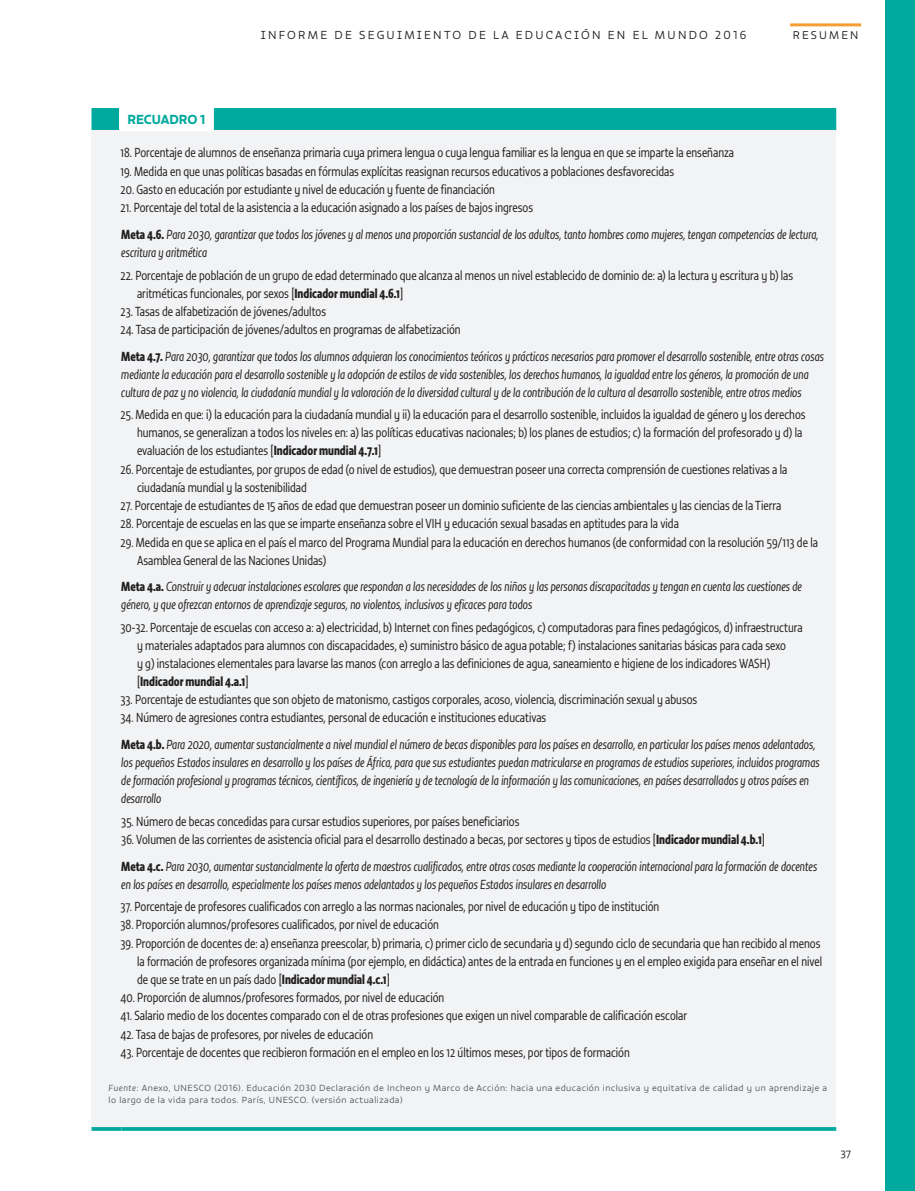
<style>
.page{position:relative;width:915px;height:1191px;background:#fff}
.page>*{position:absolute;margin:0;border:0;box-sizing:border-box;transform-origin:0 0}
.t1{font:300 12.75px/18px "Vita Cond Std";color:#231f20}
.t2{font:italic 300 12.75px/26.8px "Vita Cond Std";color:#231f20}
.t3{font:12.75px "Vita Cond Std Bld";color:#231f20}
.t4{font:12.75px "Vita Std Bld";color:#00a99d}
.t5{font:300 11.25px "Vita Std";letter-spacing:.2em;color:#231f20}
.t6{font:300 10.8px "Vita Std";letter-spacing:.2em;color:#231f20}
.t7{font:300 10.5px "Vita Std";color:#231f20}
.t8{font:300 8.7px/12px "Vita Std";letter-spacing:.06em;color:#57585a}
.s1{font-style:normal}
.s2{font-family:"Vita Cond Std Bld";font-weight:400;font-style:normal}
.s3{font-family:"Vita Cond Std Bld";font-weight:400}
.s4{font-family:"Vita Cond Std";font-weight:300}
.s5{font-style:italic}
</style>
<div class="page">
<div style="left:884px;top:0;width:30px;height:1191px;background:#00a99d"></div>
<hr style="left:789px;top:23px;width:71px;height:3px;background:#f89d33">
<div style="left:91px;top:108px;width:745px;height:22px;background:#00a99d"></div>
<div style="left:91px;top:130px;width:745px;height:999px;background:#f2f3f4"></div>
<hr style="left:91px;top:1127px;width:30px;height:3px;background:#00a99d">
<hr style="left:121px;top:1127px;width:715px;height:3px;background:#00a99d">
<div style="left:119px;top:103px;width:95px;height:28px;background:#fff"></div>
<p class="t5" style="left:261px;top:28px;width:487px">INFORME DE SEGUIMIENTO DE LA EDUCACIÓN EN EL MUNDO 2016</p>
<p class="t6" style="left:792px;top:28px;width:67px">RESUMEN</p>
<p class="t4" style="left:127px;top:111px;width:79px">RECUADRO 1</p>
<p class="t1" style="left:120px;top:144px;width:615px">18. Porcentaje de alumnos de enseñanza primaria cuya primera lengua o cuya lengua familiar es la lengua en que se imparte la enseñanza</p>
<p class="t1" style="left:120px;top:162px;width:555px">19. Medida en que unas políticas basadas en fórmulas explícitas reasignan recursos educativos a poblaciones desfavorecidas</p>
<p class="t1" style="left:120px;top:180px;width:376px">20. Gasto en educación por estudiante y nivel de educación y fuente de financiación</p>
<p class="t2" style="left:120px;top:194px;width:699px"><span class="s1">21. Porcentaje del total de la asistencia a la educación asignado a los países de bajos ingresos<br></span><span class="s2">Meta 4.6.</span> Para 2030, garantizar que todos los jóvenes y al menos una proporción sustancial de los adultos, tanto hombres como mujeres, tengan competencias de lectura,</p>
<p class="t2" style="left:121px;top:239px;width:87px">escritura y aritmética</p>
<p class="t1" style="left:137px;top:266px;width:657px;text-indent:-16px">22. Porcentaje de población de un grupo de edad determinado que alcanza al menos un nivel establecido de dominio de: a) la lectura y escritura y b) las aritméticas funcionales, por sexos [<span class="s3">Indicador mundial 4.6.1</span>]</p>
<p class="t1" style="left:120px;top:302px;width:207px">23. Tasas de alfabetización de jóvenes/adultos</p>
<p class="t2" style="left:120px;top:316px;width:704px"><span class="s1">24. Tasa de participación de jóvenes/adultos en programas de alfabetización<br></span><span class="s2">Meta 4.7.</span> Para 2030, garantizar que todos los alumnos adquieran los conocimientos teóricos y prácticos necesarios para promover el desarrollo sostenible, entre otras cosas</p>
<p class="t2" style="left:121px;top:365px;width:689px;line-height:18px">mediante la educación para el desarrollo sostenible y la adopción de estilos de vida sostenibles, los derechos humanos, la igualdad entre los géneros, la promoción de una cultura de paz y no violencia, la ciudadanía mundial y la valoración de la diversidad cultural y de la contribución de la cultura al desarrollo sostenible, entre otros medios</p>
<p class="t1" style="left:137px;top:406px;width:670px;text-indent:-16px">25. Medida en que: i) la educación para la ciudadanía mundial y ii) la educación para el desarrollo sostenible, incluidos la igualdad de género y los derechos humanos, se generalizan a todos los niveles en: a) las políticas educativas nacionales; b) los planes de estudios; c) la formación del profesorado y d) la evaluación de los estudiantes [<span class="s3">Indicador mundial 4.7.1</span>]</p>
<p class="t1" style="left:137px;top:460px;width:651px;text-indent:-16px">26. Porcentaje de estudiantes, por grupos de edad (o nivel de estudios), que demuestran poseer una correcta comprensión de cuestiones relativas a la ciudadanía mundial y la sostenibilidad</p>
<p class="t1" style="left:120px;top:496px;width:662px">27. Porcentaje de estudiantes de 15 años de edad que demuestran poseer un dominio suficiente de las ciencias ambientales y las ciencias de la Tierra</p>
<p class="t1" style="left:120px;top:515px;width:559px">28. Porcentaje de escuelas en las que se imparte enseñanza sobre el VIH y educación sexual basadas en aptitudes para la vida</p>
<p class="t1" style="left:137px;top:533px;width:682px;text-indent:-16px">29. Medida en que se aplica en el país el marco del Programa Mundial para la educación en derechos humanos (de conformidad con la resolución 59/113 de la<br>Asamblea General de las Naciones Unidas)</p>
<p class="t2" style="left:121px;top:578px;width:682px;line-height:18px"><span class="s2">Meta 4.a.</span> Construir y adecuar instalaciones escolares que respondan a las necesidades de los niños y las personas discapacitadas y tengan en cuenta las cuestiones de género, y que ofrezcan entornos de aprendizaje seguros, no violentos, inclusivos y eficaces para todos</p>
<p class="t1" style="left:137px;top:618px;width:666px;text-indent:-16px">30-32. Porcentaje de escuelas con acceso a: a) electricidad, b) Internet con fines pedagógicos, c) computadoras para fines pedagógicos, d) infraestructura y materiales adaptados para alumnos con discapacidades, e) suministro básico de agua potable; f) instalaciones sanitarias básicas para cada sexo<br>y g) instalaciones elementales para lavarse las manos (con arreglo a las definiciones de agua, saneamiento e higiene de los indicadores WASH)</p>
<p class="t3" style="left:137px;top:673px;width:113px"><span class="s4">[</span>Indicador mundial 4.a.1<span class="s4">]</span></p>
<p class="t1" style="left:120px;top:690px;width:578px">33. Porcentaje de estudiantes que son objeto de matonismo, castigos corporales, acoso, violencia, discriminación sexual y abusos</p>
<p class="t2" style="left:120px;top:704px;width:696px"><span class="s1">34. Número de agresiones contra estudiantes, personal de educación e instituciones educativas<br></span><span class="s2">Meta 4.b.</span> Para 2020, aumentar sustancialmente a nivel mundial el número de becas disponibles para los países en desarrollo, en particular los países menos adelantados,</p>
<p class="t2" style="left:121px;top:753px;width:699px;line-height:18px">los pequeños Estados insulares en desarrollo y los países de África, para que sus estudiantes puedan matricularse en programas de estudios superiores, incluidos programas de formación profesional y programas técnicos, científicos, de ingeniería y de tecnología de la información y las comunicaciones, en países desarrollados y otros países en desarrollo</p>
<p class="t1" style="left:121px;top:812px;width:399px">35. Número de becas concedidas para cursar estudios superiores, por países beneficiarios</p>
<p class="t2" style="left:121px;top:826px;width:697px"><span class="s1">36. Volumen de las corrientes de asistencia oficial para el desarrollo destinado a becas, por sectores y tipos de estudios [</span><span class="s2">Indicador mundial 4.b.1</span><span class="s1">]<br></span><span class="s2">Meta 4.c.</span> Para 2030, aumentar sustancialmente la oferta de maestros cualificados, entre otras cosas mediante la cooperación internacional para la formación de docentes</p>
<p class="t2" style="left:121px;top:870px;width:486px">en los países en desarrollo, especialmente los países menos adelantados y los pequeños Estados insulares en desarrollo</p>
<p class="t1" style="left:120px;top:897px;width:540px">37. Porcentaje de profesores cualificados con arreglo a las normas nacionales, por nivel de educación y tipo de institución</p>
<p class="t1" style="left:120px;top:915px;width:320px">38. Proporción alumnos/profesores cualificados, por nivel de educación</p>
<p class="t1" style="left:137px;top:934px;width:686px;text-indent:-16px">39. Proporción de docentes de: a) enseñanza preescolar, b) primaria, c) primer ciclo de secundaria y d) segundo ciclo de secundaria que han recibido al menos la formación de profesores organizada mínima (por ejemplo, en didáctica) antes de la entrada en funciones y en el empleo exigida para enseñar en el nivel de que se trate en un país dado [<span class="s3">Indicador mundial 4.c.1</span>]</p>
<p class="t1" style="left:120px;top:988px;width:325px">40. Proporción de alumnos/profesores formados, por nivel de educación</p>
<p class="t1" style="left:120px;top:1006px;width:568px">41. Salario medio de los docentes comparado con el de otras profesiones que exigen un nivel comparable de calificación escolar</p>
<p class="t1" style="left:120px;top:1025px;width:254px">42. Tasa de bajas de profesores, por niveles de educación</p>
<p class="t1" style="left:120px;top:1043px;width:510px">43. Porcentaje de docentes que recibieron formación en el empleo en los 12 últimos meses, por tipos de formación</p>
<p class="t8" style="left:108px;top:1082px;width:720px"><span class="s5">Fuente:</span> Anexo, UNESCO (2016). Educación 2030 Declaración de Incheon y Marco de Acción: hacia una educación inclusiva y equitativa de calidad y un aprendizaje a lo largo de la vida para todos. París, UNESCO. (versión actualizada)</p>
<p class="t7" style="left:840px;top:1146px;width:12px">37</p>
</div>
